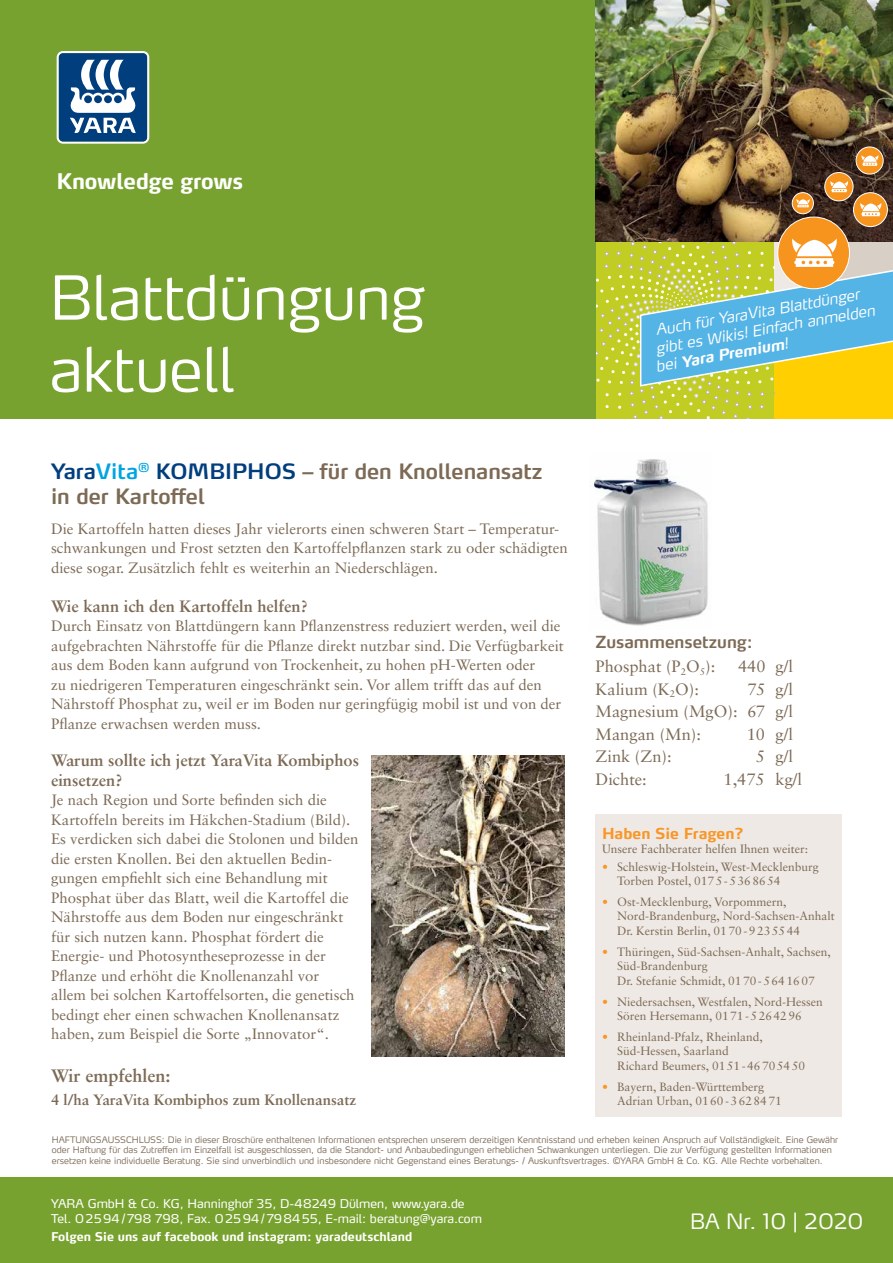
<style>
.page{position:relative;width:893px;height:1263px;background:#fff}
.page>*{position:absolute;margin:0;border:0;box-sizing:border-box;transform-origin:0 0}
.t1{font:300 60px/72px "Yara Max LF";color:#fff}
.t2{font:700 21.3px "Yara Max LF";letter-spacing:-.01em;color:#fff}
.t3{font:600 21px/25.2px "Yara Max LF";color:#7c6a55}
.t4{font:300 21px "Yara Max LF";letter-spacing:.015em;color:#fff}
.t5{font:700 18px "Sabon LT Std";color:#7c6a55}
.t6{font:16.5px/22.5px "Sabon LT Std";color:#7c6a55;text-align:justify}
.t7{font:700 16.5px/19.5px "Sabon LT Std";color:#7c6a55}
.t8{font:600 16.5px "Yara Max LF";color:#7c6a55}
.t9{font:15px/19.5px "Sabon LT Std";color:#7c6a55}
.t10{font:italic 300 15px/18px "Yara Max LF";color:#fff}
.t11{font:700 15px "Sabon LT Std";color:#7c6a55}
.t12{font:700 15px "Yara Max LF";color:#f89728}
.t13{font:12px/14.4px "Sabon LT Std";color:#7c6a55}
.t14{font:12px/14.4px "Yara Max LF";color:#fff}
.t15{font:700 12px "Yara Max LF";color:#fff}
.t16{font:300 8.85px/10.6px "Yara Max LF";color:#7c6a55}
.s1{color:#003e7e}
.s2{color:#00a4e3}
.s3{font-weight:700}
.s4{color:#f89728}
</style>
<div class="page">
<div style="left:0;top:1178px;width:893px;height:85px;background:#78a22f"></div>
<div style="left:0;top:0;width:595px;height:419px;background:#78a22f"></div>
<svg style="left:57px;top:51px;width:92px;height:93px;background:#5880a8"></svg>
<img style="left:596px;top:0;width:297px;height:147px">
<div style="left:595px;top:814px;width:247px;height:303px;background:#efe9e5"></div>
<svg style="left:596px;top:147px;width:297px;height:272px;background:#989e5d"></svg>
<hr style="left:794px;top:261px;width:40px;height:3px;background:#fff;border-radius:2px">
<div style="left:777px;top:217px;width:73px;height:72px;border:1px solid #fff;border-radius:50%"></div>
<img style="left:589px;top:459px;width:119px;height:167px">
<img style="left:371px;top:755px;width:193px;height:302px">
<h2 class="t2" style="left:57px;top:168px;width:188px">Knowledge grows</h2>
<h1 class="t1" style="left:50px;top:261px;width:377px">Blattdüngung aktuell</h1>
<h3 class="t3" style="left:51px;top:458px;width:493px"><span class="s1">Yara</span><span class="s2">Vita</span><sup>®</sup> <span class="s1">KOMBIPHOS</span> – für den Knollenansatz in der Kartoffel</h3>
<p class="t9" style="left:51px;top:519px;width:518px">Die Kartoffeln hatten dieses Jahr vielerorts einen schweren Start – Temperatur&shy;schwankungen und Frost setzten den Kartoffelpflanzen stark zu oder schädigten diese sogar. Zusätzlich fehlt es weiterhin an Niederschlägen.</p>
<p class="t7" style="left:51px;top:596px;width:258px">Wie kann ich den Kartoffeln helfen?</p>
<p class="t9" style="left:51px;top:616px;width:514px">Durch Einsatz von Blattdüngern kann Pflanzenstress reduziert werden, weil die aufgebrachten Nährstoffe für die Pflanze direkt nutzbar sind. Die Verfügbarkeit aus dem Boden kann aufgrund von Trockenheit, zu hohen pH-Werten oder<br>zu niedrigeren Temperaturen eingeschränkt sein. Vor allem trifft das auf den Nährstoff Phosphat zu, weil er im Boden nur geringfügig mobil ist und von der Pflanze erwachsen werden muss.</p>
<p class="t7" style="left:51px;top:750px;width:310px">Warum sollte ich jetzt YaraVita Kombiphos einsetzen?</p>
<p class="t9" style="left:51px;top:790px;width:309px">Je nach Region und Sorte befinden sich die Kartoffeln bereits im Häkchen-Stadium (Bild).<br>Es verdicken sich dabei die Stolonen und bilden die ersten Knollen. Bei den aktuellen Bedin&shy;gungen empfiehlt sich eine Behandlung mit Phosphat über das Blatt, weil die Kartoffel die Nährstoffe aus dem Boden nur eingeschränkt für sich nutzen kann. Phosphat fördert die Energie- und Photosyntheseprozesse in der Pflanze und erhöht die Knollenanzahl vor<br>allem bei solchen Kartoffelsorten, die genetisch bedingt eher einen schwachen Knollenansatz haben, zum Beispiel die Sorte „Innovator“.</p>
<p class="t5" style="left:51px;top:1065px;width:121px">Wir empfehlen:</p>
<p class="t11" style="left:51px;top:1090px;width:307px">4 l/ha YaraVita Kombiphos zum Knollenansatz</p>
<p class="t10" style="left:648px;top:322px;width:227px;text-indent:6px;rotate:-10deg">Auch für YaraVita Blattdünger gibt es Wikis! Einfach anmelden bei <span class="s3">Yara Premium</span>!</p>
<p class="t8" style="left:595px;top:632px;width:159px">Zusammensetzung:</p>
<p class="t6" style="left:595px;top:655px;width:121px">Phosphat (P<sub>2</sub>O<sub>5</sub>):</p>
<p class="t6" style="left:738px;top:655px;width:56px">440 g/l</p>
<p class="t6" style="left:595px;top:678px;width:105px">Kalium (K<sub>2</sub>O):</p>
<p class="t6" style="left:595px;top:678px;width:199px;text-indent:152px">75 g/l Magnesium (MgO): 67 g/l Mangan (Mn):</p>
<p class="t6" style="left:747px;top:723px;width:48px">10 g/l</p>
<p class="t6" style="left:595px;top:745px;width:78px">Zink (Zn):</p>
<p class="t6" style="left:756px;top:745px;width:39px">5 g/l</p>
<p class="t6" style="left:595px;top:768px;width:53px">Dichte:</p>
<p class="t6" style="left:723px;top:768px;width:80px">1,475 kg/l</p>
<p class="t12" style="left:602px;top:824px;width:143px">Haben Sie Fragen?</p>
<p class="t13" style="left:602px;top:841px;width:208px">Unsere Fachberater helfen Ihnen weiter:</p>
<p class="t13" style="left:617px;top:859px;width:203px;text-indent:-15px"><span class="s4">•</span> Schleswig-Holstein, West-Mecklenburg<br>Torben Postel, 0175-5368654</p>
<p class="t13" style="left:617px;top:894px;width:219px;text-indent:-15px"><span class="s4">•</span> Ost-Mecklenburg, Vorpommern,<br>Nord-Brandenburg, Nord-Sachsen-Anhalt<br>Dr. Kerstin Berlin, 0170-9235544</p>
<p class="t13" style="left:617px;top:944px;width:215px;text-indent:-15px"><span class="s4">•</span> Thüringen, Süd-Sachsen-Anhalt, Sachsen,<br>Süd-Brandenburg<br>Dr. Stefanie Schmidt, 0170-5641607</p>
<p class="t13" style="left:602px;top:994px;width:222px;text-align:center"><span class="s4">•</span> Niedersachsen, Westfalen, Nord-Hessen<br>Sören Hersemann, 0171-5264296</p>
<p class="t13" style="left:617px;top:1029px;width:189px;text-indent:-15px"><span class="s4">•</span> Rheinland-Pfalz, Rheinland,<br>Süd-Hessen, Saarland<br>Richard Beumers, 0151-46705450</p>
<p class="t13" style="left:617px;top:1079px;width:166px;text-indent:-15px"><span class="s4">•</span> Bayern, Baden-Württemberg<br>Adrian Urban, 0160-3628471</p>
<p class="t16" style="left:52px;top:1134px;width:788px">HAFTUNGSAUSSCHLUSS: Die in dieser Broschüre enthaltenen Informationen entsprechen unserem derzeitigen Kenntnisstand und erheben keinen Anspruch auf Vollständigkeit. Eine Gewähr oder Haftung für das Zutreffen im Einzelfall ist ausgeschlossen, da die Standort- und Anbaubedingungen erheblichen Schwankungen unterliegen. Die zur Verfügung gestellten Informationen ersetzen keine individuelle Beratung. Sie sind unverbindlich und insbesondere nicht Gegenstand eines Beratungs- / Auskunftsvertrages. ©YARA GmbH &amp; Co. KG. Alle Rechte vorbehalten.</p>
<p class="t14" style="left:51px;top:1196px;width:432px">YARA GmbH &amp; Co. KG, Hanninghof 35, D-48249 Dülmen, www.yara.de<br>Tel. 02594/798 798, Fax. 02594/798455, E-mail: beratung@yara.com</p>
<p class="t15" style="left:51px;top:1229px;width:363px">Folgen Sie uns auf facebook und instagram: yaradeutschland</p>
<h3 class="t4" style="left:690px;top:1208px;width:175px">BA Nr. 10 | 2020</h3>
</div>
